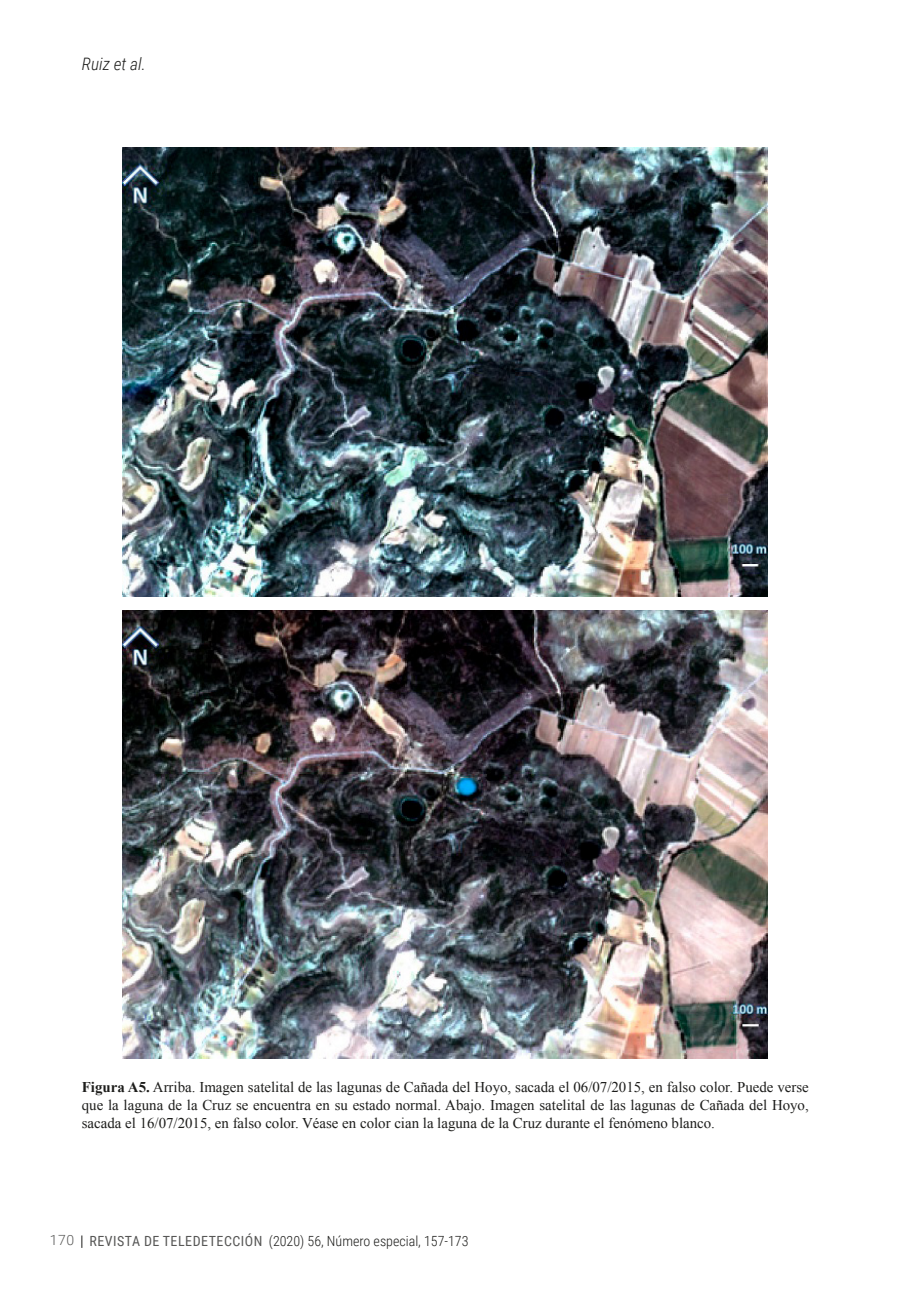
<style>
.page{position:relative;width:908px;height:1300px;background:#fff}
.page>*{position:absolute;margin:0;border:0;box-sizing:border-box;transform-origin:0 0}
.t1{font:italic 300 17.15px "Roboto Condensed";color:#1d1d1b}
.t2{font:14.88px/17.8px "Times New Roman";color:#1d1d1b;text-align:justify}
.t3{font:300 14px "Roboto Condensed";color:#1d1d1b}
.t4{font:300 14px "Roboto";color:#575756}
.s1{font-weight:700}
.s2{font-weight:400;color:#575756}
</style>
<div class="page">
<svg style="left:81px;top:1235px;width:1px;height:13px"></svg>
<img style="left:123px;top:147px;width:645px;height:450px">
<img style="left:123px;top:611px;width:645px;height:448px">
<p class="t1" style="left:82px;top:52px;width:65px">Ruiz et al.</p>
<p class="t2" style="left:82px;top:1078px;width:728px"><span class="s1">Figura A5.</span> Arriba. Imagen satelital de las lagunas de Cañada del Hoyo, sacada el 06/07/2015, en falso color. Puede verse que la laguna de la Cruz se encuentra en su estado normal. Abajo. Imagen satelital de las lagunas de Cañada del Hoyo, sacada el 16/07/2015, en falso color. Véase en color cian la laguna de la Cruz durante el fenómeno blanco.</p>
<p class="t4" style="left:50px;top:1230px;width:26px">170</p>
<p class="t3" style="left:90px;top:1231px;width:380px"><span class="s2">REVISTA DE TELEDETECCIÓN</span> (2020) 56, Número especial, 157-173</p>
</div>
